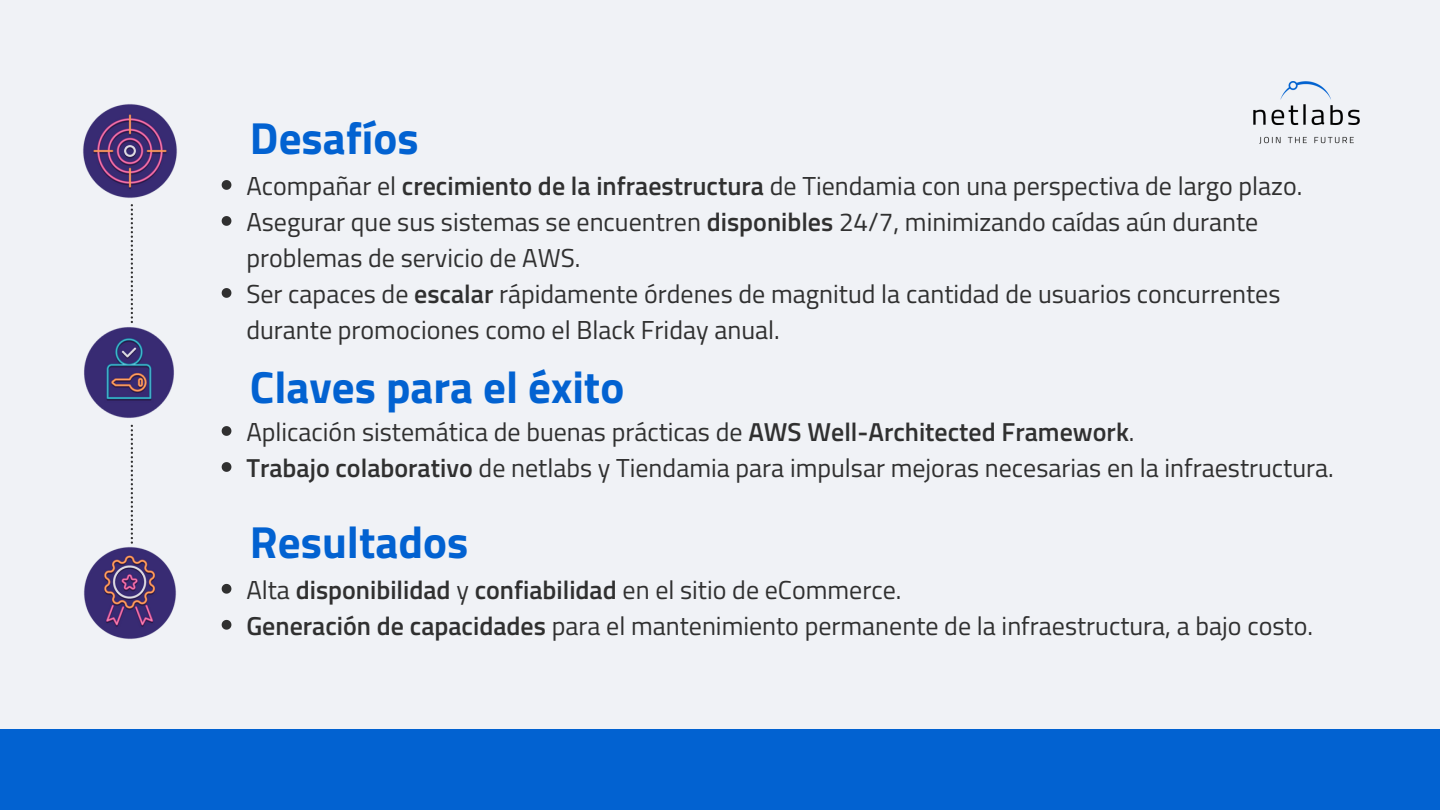
<style>
.page{position:relative;width:1440px;height:810px;background:#0262d1}
.page>*{position:absolute;margin:0;border:0;box-sizing:border-box;transform-origin:0 0}
.t1{font:700 45px "Titillium Web";color:#0262d1}
.t2{font:26px/36px "Titillium Web";color:#303030}
.t3{font:600 26px "Titillium Web";color:#303030}
.s1{font-weight:600}
.s2{font-weight:400}
</style>
<div class="page">
<div style="left:0;top:0;width:1440px;height:729px;background:#f0f2f6"></div>
<img style="left:83px;top:104px;width:94px;height:94px">
<img style="left:84px;top:327px;width:90px;height:91px">
<img style="left:84px;top:547px;width:92px;height:92px">
<svg style="left:222px;top:180px;width:9px;height:10px"></svg>
<svg style="left:222px;top:216px;width:9px;height:10px"></svg>
<svg style="left:222px;top:288px;width:9px;height:10px"></svg>
<svg style="left:222px;top:426px;width:9px;height:10px"></svg>
<svg style="left:222px;top:462px;width:9px;height:10px"></svg>
<svg style="left:222px;top:584px;width:9px;height:10px"></svg>
<svg style="left:222px;top:620px;width:9px;height:10px"></svg>
<img style="left:1253px;top:81px;width:106px;height:62px">
<svg style="left:131px;top:204px;width:2px;height:119px"></svg>
<svg style="left:131px;top:425px;width:2px;height:119px"></svg>
<p class="t1" style="left:250px;top:103px;width:170px">Desafíos</p>
<p class="t2" style="left:246px;top:167px;width:1058px">Acompañar el <span class="s1">crecimiento de la infraestructura</span> de Tiendamia con una perspectiva de largo plazo.</p>
<p class="t2" style="left:246px;top:203px;width:1013px">Asegurar que sus sistemas se encuentren <span class="s1">disponibles</span> 24/7, minimizando caídas aún durante problemas de servicio de AWS.</p>
<p class="t2" style="left:246px;top:275px;width:1036px">Ser capaces de <span class="s1">escalar</span> rápidamente órdenes de magnitud la cantidad de usuarios concurrentes durante promociones como el Black Friday anual.</p>
<p class="t1" style="left:250px;top:352px;width:376px">Claves para el éxito</p>
<p class="t2" style="left:246px;top:413px;width:890px">Aplicación sistemática de buenas prácticas de <span class="s1">AWS Well-Architected Framework</span>.</p>
<p class="t2" style="left:246px;top:449px;width:1089px"><span class="s1">Trabajo colaborativo</span> de netlabs y Tiendamia para impulsar mejoras necesarias en la infraestructura.</p>
<p class="t1" style="left:250px;top:507px;width:220px">Resultados</p>
<p class="t3" style="left:246px;top:569px;width:657px"><span class="s2">Alta</span> disponibilidad <span class="s2">y</span> confiabilidad <span class="s2">en el sitio de eCommerce.</span></p>
<p class="t2" style="left:246px;top:607px;width:1068px"><span class="s1">Generación de capacidades</span> para el mantenimiento permanente de la infraestructura, a bajo costo.</p>
</div>
